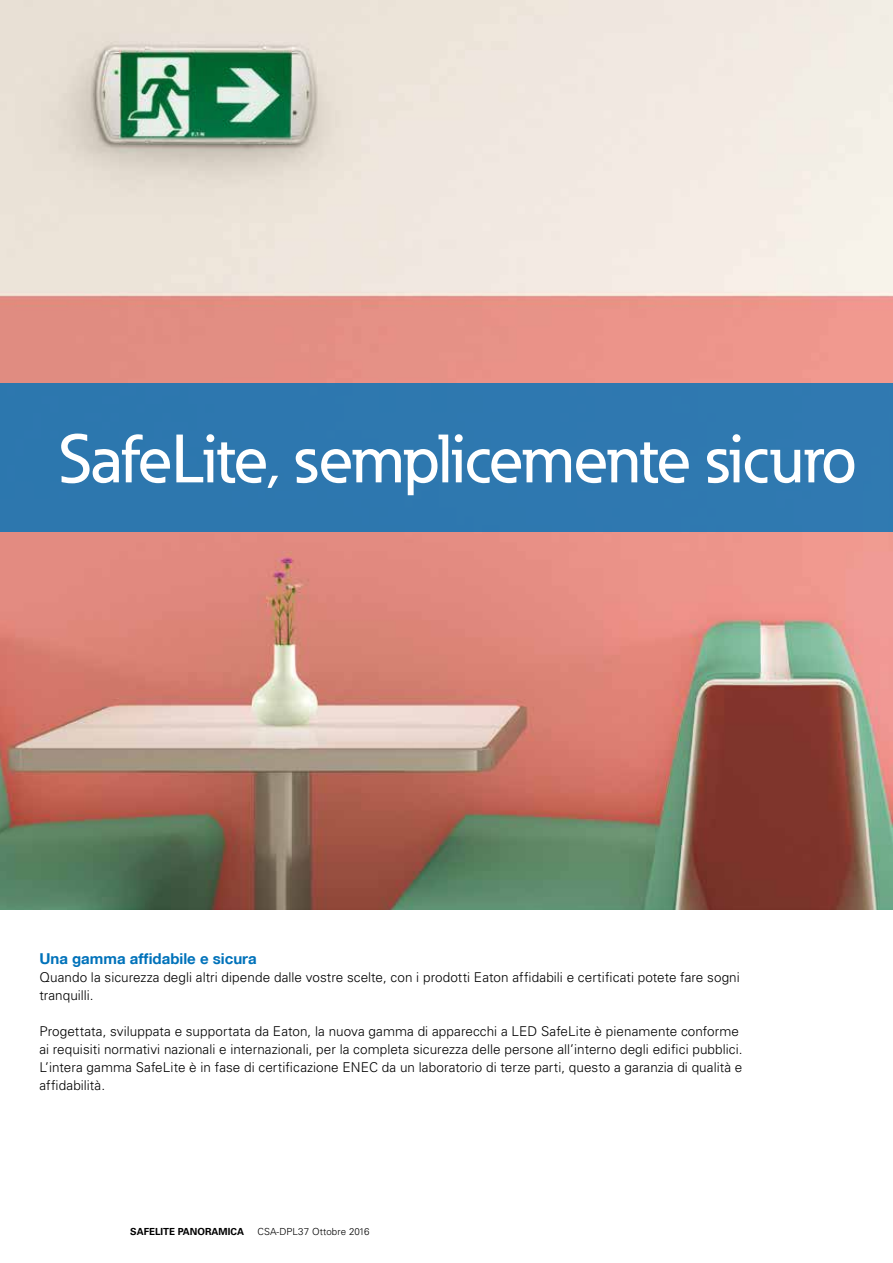
<style>
.page{position:relative;width:893px;height:1263px;background:#fff}
.page>*{position:absolute;margin:0;border:0;box-sizing:border-box;transform-origin:0 0}
.t1{font:500 67.5px "Eaton";letter-spacing:-.015em;color:#fff}
.t2{font:700 15px "Helvetica Neue LT";color:#0072ba}
.t3{font:300 13.5px/18px "Univers LT Pro 45";letter-spacing:.005em;color:#000}
.t4{font:300 9.75px "Univers LT Pro 45";letter-spacing:.01em;color:#000}
.t5{font:700 9.75px "Univers LT Pro 65";color:#000}
</style>
<div class="page">
<img style="left:0;top:0;width:893px;height:910px">
<div style="left:0;top:383px;width:893px;height:148px;background:#2e78af"></div>
<h1 class="t1" style="left:58px;top:418px;width:800px">SafeLite, semplicemente sicuro</h1>
<p class="t2" style="left:39px;top:949px;width:219px">Una gamma affidabile e sicura</p>
<p class="t3" style="left:39px;top:968px;width:702px">Quando la sicurezza degli altri dipende dalle vostre scelte, con i prodotti Eaton affidabili e certificati potete fare sogni tranquilli.</p>
<p class="t3" style="left:39px;top:1022px;width:705px">Progettata, sviluppata e supportata da Eaton, la nuova gamma di apparecchi a LED SafeLite è pienamente conforme ai requisiti normativi nazionali e internazionali, per la completa sicurezza delle persone all’interno degli edifici pubblici.<br>L’intera gamma SafeLite è in fase di certificazione ENEC da un laboratorio di terze parti, questo a garanzia di qualità e affidabilità.</p>
<p class="t5" style="left:130px;top:1226px;width:115px">SAFELITE PANORAMICA</p>
<p class="t4" style="left:258px;top:1226px;width:113px">CSA-DPL37 Ottobre 2016</p>
</div>
